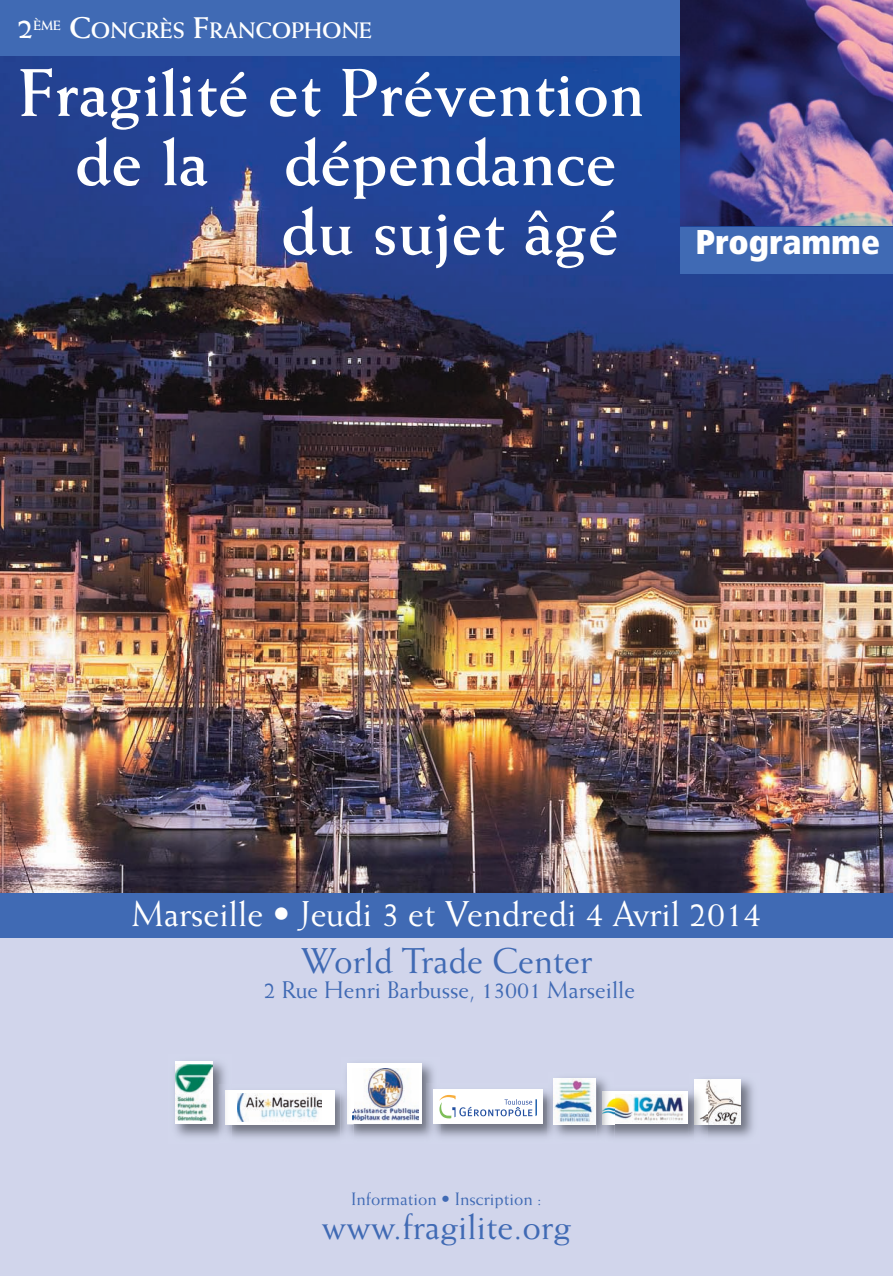
<style>
.page{position:relative;width:893px;height:1276px;background:#d1d5eb}
.page>*{position:absolute;margin:0;border:0;box-sizing:border-box;transform-origin:0 0}
.t1{font:700 67.65px "Weiss";color:#fff}
.t2{font:36px "Weiss";color:#fff}
.t3{font:36px "Weiss";color:#406ab4}
.t4{font:900 condensed 34.35px "Frutiger";color:#fff}
.t5{font:700 30px "Weiss";color:#fff}
.t6{font:24px "Weiss";color:#406ab4}
.t7{font:700 22.5px "Weiss";color:#fff}
.t8{font:18px "Weiss";color:#406ab4}
.t9{font:700 13.5px "Weiss";color:#fff}
.s1{font-size:30px}
</style>
<div class="page">
<div style="left:0;top:0;width:893px;height:93px;background:#406ab4"></div>
<div style="left:0;top:891px;width:893px;height:46px;background:#406ab4"></div>
<img style="left:0;top:57px;width:893px;height:835px">
<img style="left:680px;top:0;width:213px;height:225px">
<div style="left:680px;top:227px;width:213px;height:46px;background:#406ab4"></div>
<img style="left:354px;top:1063px;width:80px;height:74px">
<div style="left:347px;top:1063px;width:74px;height:61px;background:#fff"></div>
<img style="left:354px;top:1068px;width:64px;height:52px">
<img style="left:426px;top:1083px;width:121px;height:54px">
<div style="left:433px;top:1089px;width:109px;height:34px;background:#fff"></div>
<svg style="left:439px;top:1095px;width:98px;height:23px"></svg>
<img style="left:175px;top:1083px;width:179px;height:55px">
<img style="left:347px;top:1083px;width:7px;height:41px">
<img style="left:353px;top:1083px;width:1px;height:37px">
<div style="left:225px;top:1090px;width:109px;height:34px;background:#fff"></div>
<img style="left:238px;top:1093px;width:83px;height:28px">
<img style="left:694px;top:1079px;width:59px;height:58px">
<img style="left:695px;top:1079px;width:46px;height:45px">
<img style="left:615px;top:1085px;width:92px;height:53px">
<div style="left:603px;top:1091px;width:85px;height:33px;background:#fff"></div>
<img style="left:615px;top:1094px;width:69px;height:28px">
<img style="left:213px;top:1062px;width:12px;height:21px">
<img style="left:219px;top:1083px;width:13px;height:55px">
<img style="left:225px;top:1090px;width:7px;height:34px">
<div style="left:175px;top:1061px;width:38px;height:62px;background:linear-gradient(to right,#fff,#fff)"></div>
<img style="left:176px;top:1064px;width:36px;height:56px">
<img style="left:547px;top:1078px;width:59px;height:58px">
<img style="left:596px;top:1085px;width:19px;height:53px">
<svg style="left:603px;top:1122px;width:12px;height:2px"></svg>
<svg style="left:603px;top:1091px;width:12px;height:3px"></svg>
<img style="left:603px;top:1094px;width:12px;height:28px">
<img style="left:554px;top:1078px;width:41px;height:46px">
<p class="t5" style="left:17px;top:17px;width:18px">2</p>
<p class="t9" style="left:33px;top:20px;width:29px">ÈME</p>
<p class="t7" style="left:69px;top:23px;width:304px"><span class="s1">C</span>ONGRÈS <span class="s1">F</span>RANCOPHONE</p>
<p class="t1" style="left:19px;top:69px;width:627px">Fragilité et Prévention</p>
<p class="t1" style="left:75px;top:138px;width:543px">de la dépendance</p>
<p class="t1" style="left:281px;top:208px;width:339px">du sujet âgé</p>
<p class="t4" style="left:695px;top:229px;width:186px">Programme</p>
<p class="t2" style="left:132px;top:900px;width:631px">Marseille • Jeudi 3 et Vendredi 4 Avril 2014</p>
<p class="t3" style="left:301px;top:947px;width:293px">World Trade Center</p>
<p class="t6" style="left:264px;top:981px;width:373px">2 Rue Henri Barbusse, 13001 Marseille</p>
<p class="t8" style="left:351px;top:1192px;width:192px">Information • Inscription :</p>
<p class="t3" style="left:322px;top:1213px;width:251px">www.fragilite.org</p>
</div>
